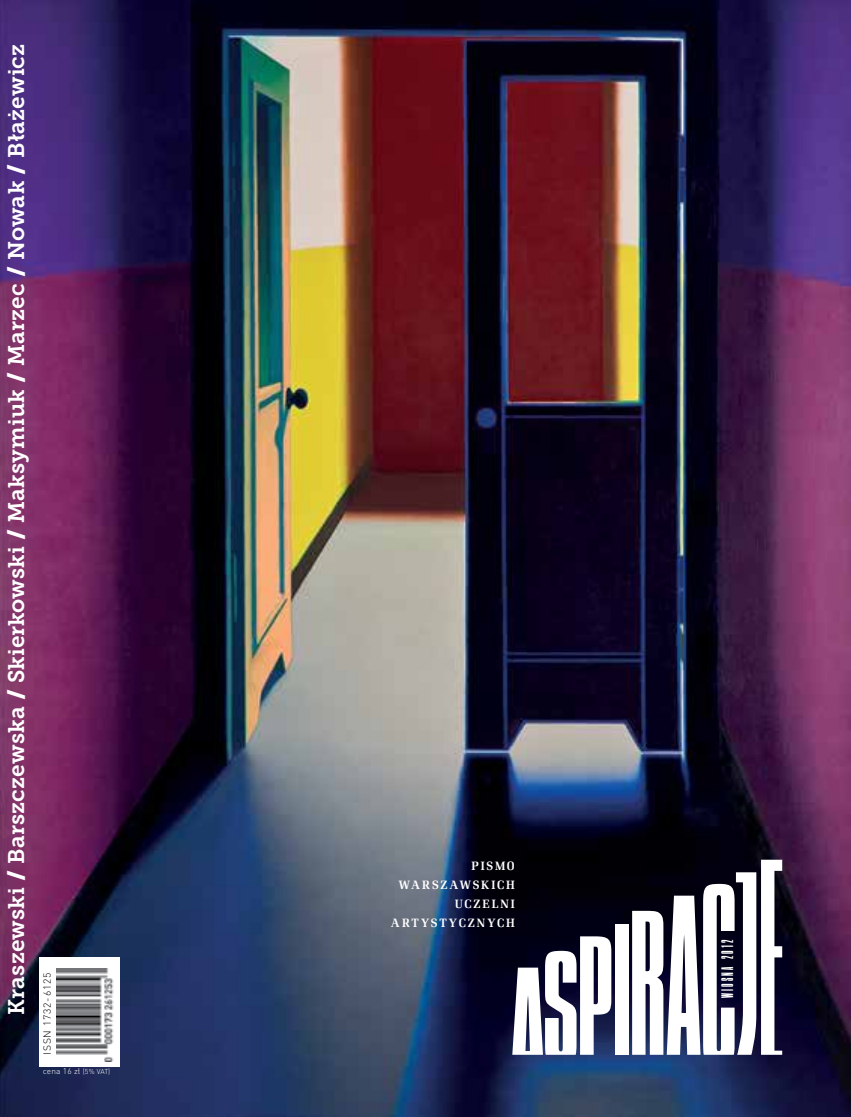
<style>
.page{position:relative;width:851px;height:1117px;background:#fff}
.page>*{position:absolute;margin:0;border:0;box-sizing:border-box;transform-origin:0 0}
.t1{font:22.5px "Museo Slab 700";letter-spacing:.005em;color:#fff}
.t2{font:17.5px "Compacta Com DCE Ligh";letter-spacing:.125em;color:#fff}
.t3{font:500 12.5px/19.1px "Renault TCE";letter-spacing:.15em;color:#fff;text-align:right}
.t4{font:300 10.25px "DIN Pl";letter-spacing:.08em;color:#000}
.t5{font:300 8.38px "DIN Pl";letter-spacing:.02em;color:#fff}
.s1{font-family:"Museo Slab"}
.s2{font-size:7.12px}
</style>
<div class="page">
<img style="left:0;top:0;width:850px;height:1116px">
<div style="left:39px;top:957px;width:81px;height:109px;background:#fff"></div>
<img style="left:57px;top:968px;width:57px;height:93px">
<div style="left:614px;top:924px;width:14px;height:130px;background:#fff"></div>
<svg style="left:512px;top:936px;width:99px;height:118px"></svg>
<svg style="left:632px;top:859px;width:150px;height:195px"></svg>
<p class="t1" style="left:4px;top:1014px;width:972px;rotate:-90deg">Kraszewski <span class="s1">/</span> Barszczewska <span class="s1">/</span> Skierkowski <span class="s1">/</span> Maksymiuk <span class="s1">/</span> Marzec <span class="s1">/</span> Nowak <span class="s1">/</span> Błażewicz</p>
<p class="t4" style="left:41px;top:1054px;width:83px;rotate:-90deg">ISSN 1732-6125</p>
<p class="t5" style="left:43px;top:1065px;width:69px">cena 16 zł <span class="s2">(5% VAT)</span></p>
<p class="t3" style="left:391px;top:856px;width:125px">PISMO<br>WARSZAWSKICH<br>UCZELNI<br>ARTYSTYCZNYCH</p>
<p class="t2" style="left:718px;top:997px;width:60px;rotate:-90deg">wiosna 2012</p>
</div>
